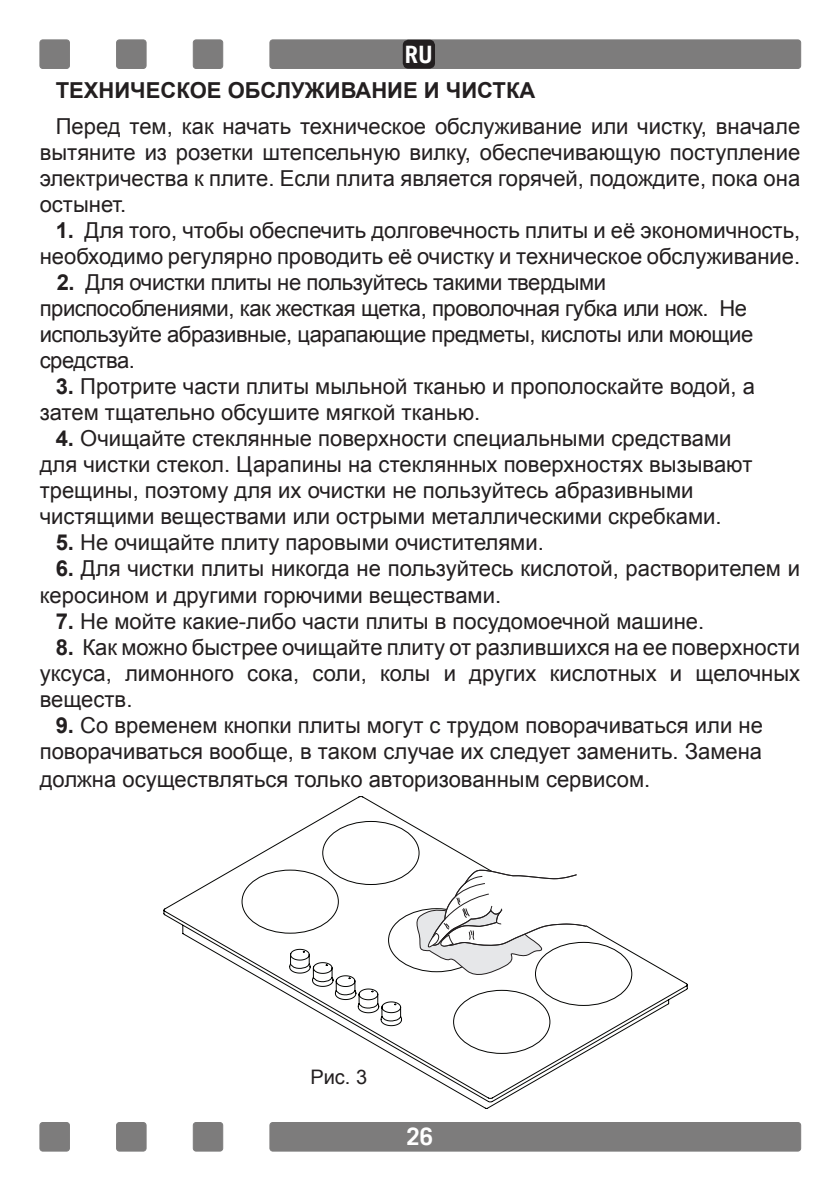
<style>
.page{position:relative;width:840px;height:1191px;background:#fff}
.page>*{position:absolute;margin:0;border:0;box-sizing:border-box;transform-origin:0 0}
.t1{font:700 24px "Trade Gothic";color:#fff}
.t2{font:22px/26px "Arial";color:#231f20}
.t3{font:22px/26px "Arial";letter-spacing:-.02em;color:#231f20}
.t4{font:700 22px "Arial";color:#231f20}
.t5{font:20px "Arial";color:#231f20}
.s1{font-weight:700}
</style>
<div class="page">
<div style="left:270px;top:40px;width:530px;height:28px;background:#7d7c7c;border-radius:3px"></div>
<div style="left:269px;top:40px;width:531px;height:29px;border:1px solid #7d7c7c;border-radius:3px"></div>
<div style="left:40px;top:40px;width:29px;height:28px;background:#7d7c7c;border-radius:3px"></div>
<div style="left:40px;top:40px;width:30px;height:29px;border:1px solid #7d7c7c;border-radius:3px"></div>
<div style="left:193px;top:40px;width:29px;height:28px;background:#7d7c7c;border-radius:3px"></div>
<div style="left:193px;top:40px;width:30px;height:29px;border:1px solid #7d7c7c;border-radius:3px"></div>
<div style="left:116px;top:40px;width:30px;height:28px;background:#7d7c7c;border-radius:3px"></div>
<div style="left:116px;top:40px;width:30px;height:29px;border:1px solid #7d7c7c;border-radius:3px"></div>
<div style="left:270px;top:1122px;width:530px;height:29px;background:#7d7c7c;border-radius:3px"></div>
<div style="left:269px;top:1122px;width:531px;height:29px;border:1px solid #7d7c7c;border-radius:3px"></div>
<div style="left:40px;top:1122px;width:29px;height:29px;background:#7d7c7c;border-radius:3px"></div>
<div style="left:40px;top:1122px;width:30px;height:29px;border:1px solid #7d7c7c;border-radius:3px"></div>
<div style="left:193px;top:1122px;width:29px;height:29px;background:#7d7c7c;border-radius:3px"></div>
<div style="left:193px;top:1122px;width:30px;height:29px;border:1px solid #7d7c7c;border-radius:3px"></div>
<div style="left:116px;top:1122px;width:30px;height:29px;background:#7d7c7c;border-radius:3px"></div>
<div style="left:116px;top:1122px;width:30px;height:29px;border:1px solid #7d7c7c;border-radius:3px"></div>
<svg style="left:163px;top:796px;width:524px;height:313px"></svg>
<svg style="left:414px;top:865px;width:172px;height:113px"></svg>
<div style="left:402px;top:40px;width:33px;height:29px;background:#231f20;border-radius:6px"></div>
<p class="t1" style="left:404px;top:40px;width:30px">RU</p>
<p class="t4" style="left:56px;top:76px;width:481px">ТЕХНИЧЕСКОЕ ОБСЛУЖИВАНИЕ И ЧИСТКА</p>
<p class="t2" style="left:40px;top:114px;width:761px;text-align:justify;text-indent:16px">Перед тем, как начать техническое обслуживание или чистку, вначале вытяните из розетки штепсельную вилку, обеспечивающую поступление электричества к плите. Если плита является горячей, подождите, пока она остынет.</p>
<p class="t2" style="left:40px;top:218px;width:761px;text-align:right"><span class="s1">1.</span> Для того, чтобы обеспечить долговечность плиты и её экономичность, необходимо регулярно проводить её очистку и техническое обслуживание.</p>
<p class="t3" style="left:40px;top:270px;width:714px;text-indent:17px"><span class="s1">2.</span> Для очистки плиты не пользуйтесь такими твердыми приспособлениями, как жесткая щетка, проволочная губка или нож. Не используйте абразивные, царапающие предметы, кислоты или моющие средства.</p>
<p class="t2" style="left:40px;top:374px;width:716px;text-indent:16px"><span class="s1">3.</span> Протрите части плиты мыльной тканью и прополоскайте водой, а затем тщательно обсушите мягкой тканью.</p>
<p class="t2" style="left:40px;top:426px;width:713px;text-indent:16px"><span class="s1">4.</span> Очищайте стеклянные поверхности специальными средствами для чистки стекол. Царапины на стеклянных поверхностях вызывают трещины, поэтому для их очистки не пользуйтесь абразивными чистящими веществами или острыми металлическими скребками.</p>
<p class="t2" style="left:56px;top:530px;width:489px"><span class="s1">5.</span> Hе очищайте плиту паровыми очистителями.</p>
<p class="t2" style="left:40px;top:556px;width:761px;text-indent:16px"><span class="s1">6.</span> Для чистки плиты никогда не пользуйтесь кислотой, растворителем и керосином и другими горючими веществами.</p>
<p class="t2" style="left:56px;top:608px;width:649px"><span class="s1">7.</span> Не мойте какие-либо части плиты в посудомоечной машине.</p>
<p class="t2" style="left:40px;top:634px;width:761px;text-align:justify;text-indent:16px"><span class="s1">8.</span> Как можно быстрее очищайте плиту от разлившихся на ее поверхности уксуса, лимонного сока, соли, колы и других кислотных и щелочных веществ.</p>
<p class="t2" style="left:40px;top:712px;width:724px;text-align:right"><span class="s1">9.</span> Со временем кнопки плиты могут с трудом поворачиваться или не поворачиваться вообще, в таком случае их следует заменить. Замена</p>
<p class="t2" style="left:40px;top:767px;width:611px">должна осуществляться только авторизованным сервисом.</p>
<p class="t5" style="left:310px;top:1064px;width:58px">Рис. 3</p>
<p class="t1" style="left:406px;top:1122px;width:28px">26</p>
</div>
